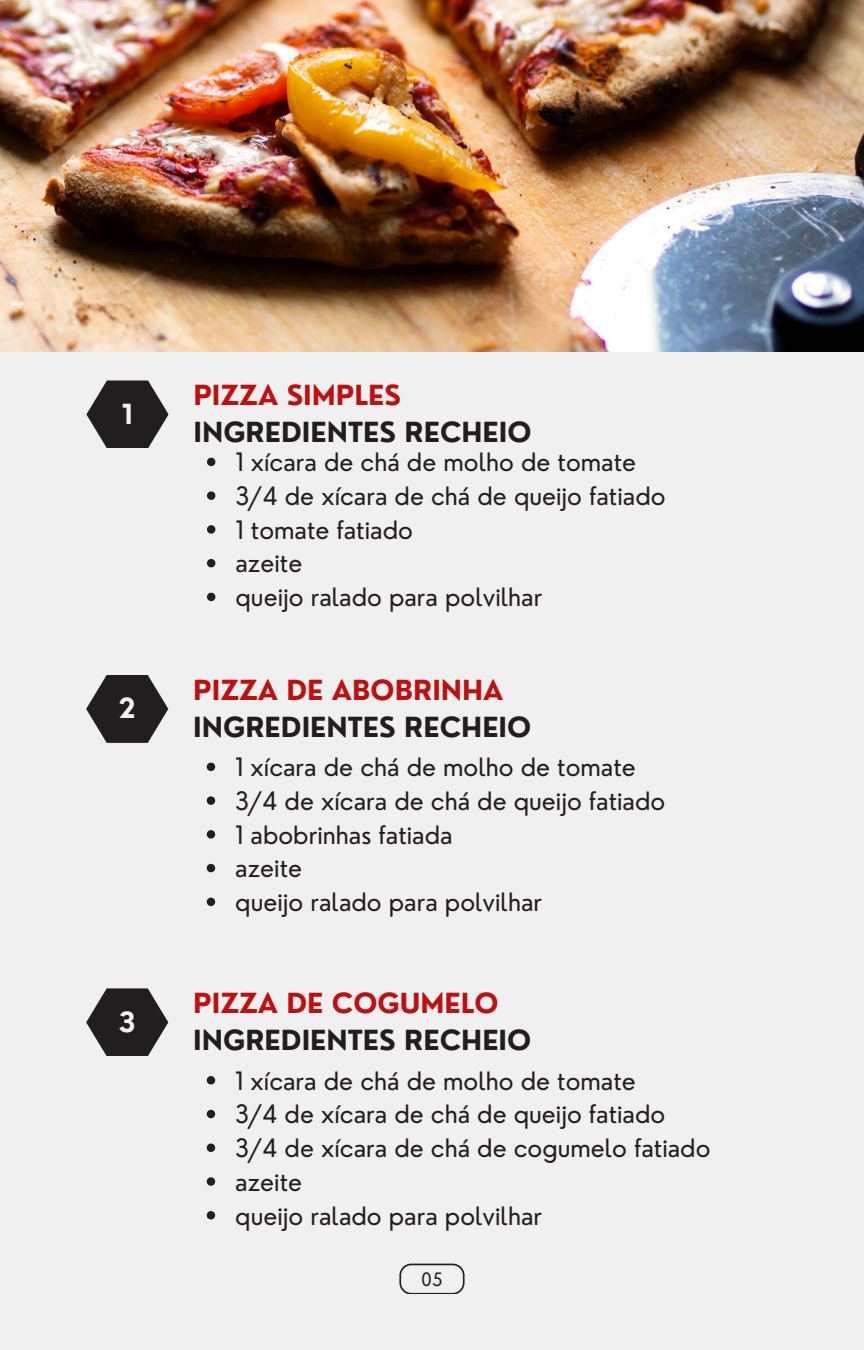
<style>
.page{position:relative;width:864px;height:1350px;background:#f0f0f0}
.page>*{position:absolute;margin:0;border:0;box-sizing:border-box;transform-origin:0 0}
.t1{font:700 27px "Nourd";color:#221e1f}
.t2{font:700 27px "Nourd";color:#bd1111}
.t3{font:700 27px "Nourd";color:#f0f0f0}
.t4{font:24.75px "Nourd";color:#231f20}
.t5{font:18px "Nourd";color:#231f20}
</style>
<div class="page">
<img style="left:0;top:0;width:864px;height:352px">
<svg style="left:86px;top:380px;width:83px;height:68px"></svg>
<svg style="left:207px;top:458px;width:8px;height:8px"></svg>
<svg style="left:207px;top:491px;width:8px;height:9px"></svg>
<svg style="left:207px;top:525px;width:8px;height:9px"></svg>
<svg style="left:207px;top:559px;width:8px;height:8px"></svg>
<svg style="left:207px;top:593px;width:8px;height:8px"></svg>
<svg style="left:399px;top:1264px;width:66px;height:30px"></svg>
<svg style="left:86px;top:675px;width:82px;height:68px"></svg>
<svg style="left:207px;top:763px;width:8px;height:8px"></svg>
<svg style="left:207px;top:796px;width:8px;height:9px"></svg>
<svg style="left:207px;top:830px;width:8px;height:9px"></svg>
<svg style="left:207px;top:864px;width:8px;height:8px"></svg>
<svg style="left:207px;top:898px;width:8px;height:8px"></svg>
<svg style="left:86px;top:988px;width:82px;height:68px"></svg>
<svg style="left:207px;top:1076px;width:8px;height:8px"></svg>
<svg style="left:207px;top:1110px;width:8px;height:8px"></svg>
<svg style="left:207px;top:1144px;width:8px;height:8px"></svg>
<svg style="left:207px;top:1177px;width:8px;height:9px"></svg>
<svg style="left:207px;top:1211px;width:8px;height:8px"></svg>
<p class="t3" style="left:122px;top:397px;width:13px">1</p>
<p class="t3" style="left:119px;top:691px;width:19px">2</p>
<p class="t3" style="left:118px;top:1005px;width:19px">3</p>
<p class="t2" style="left:193px;top:378px;width:209px">PIZZA SIMPLES</p>
<p class="t1" style="left:193px;top:415px;width:340px">INGREDIENTES RECHEIO</p>
<h1 class="t4" style="left:236px;top:446px;width:402px">1 xícara de chá de molho de tomate</h1>
<h1 class="t4" style="left:236px;top:480px;width:432px">3/4 de xícara de chá de queijo fatiado</h1>
<p class="t4" style="left:236px;top:514px;width:179px">1 tomate fatiado</p>
<p class="t4" style="left:236px;top:548px;width:68px">azeite</p>
<p class="t4" style="left:236px;top:581px;width:308px">queijo ralado para polvilhar</p>
<p class="t2" style="left:193px;top:673px;width:312px">PIZZA DE ABOBRINHA</p>
<h1 class="t1" style="left:193px;top:710px;width:340px">INGREDIENTES RECHEIO</h1>
<h1 class="t4" style="left:235px;top:751px;width:402px">1 xícara de chá de molho de tomate</h1>
<p class="t4" style="left:235px;top:785px;width:432px">3/4 de xícara de chá de queijo fatiado</p>
<p class="t4" style="left:235px;top:819px;width:219px">1 abobrinhas fatiada</p>
<p class="t4" style="left:235px;top:853px;width:68px">azeite</p>
<p class="t4" style="left:235px;top:886px;width:308px">queijo ralado para polvilhar</p>
<p class="t2" style="left:193px;top:986px;width:307px">PIZZA DE COGUMELO</p>
<h1 class="t1" style="left:193px;top:1023px;width:340px">INGREDIENTES RECHEIO</h1>
<h1 class="t4" style="left:235px;top:1065px;width:402px">1 xícara de chá de molho de tomate</h1>
<p class="t4" style="left:235px;top:1099px;width:432px">3/4 de xícara de chá de queijo fatiado</p>
<p class="t4" style="left:235px;top:1132px;width:477px">3/4 de xícara de chá de cogumelo fatiado</p>
<p class="t4" style="left:235px;top:1166px;width:68px">azeite</p>
<p class="t4" style="left:235px;top:1200px;width:308px">queijo ralado para polvilhar</p>
<p class="t5" style="left:421px;top:1268px;width:23px">05</p>
</div>
